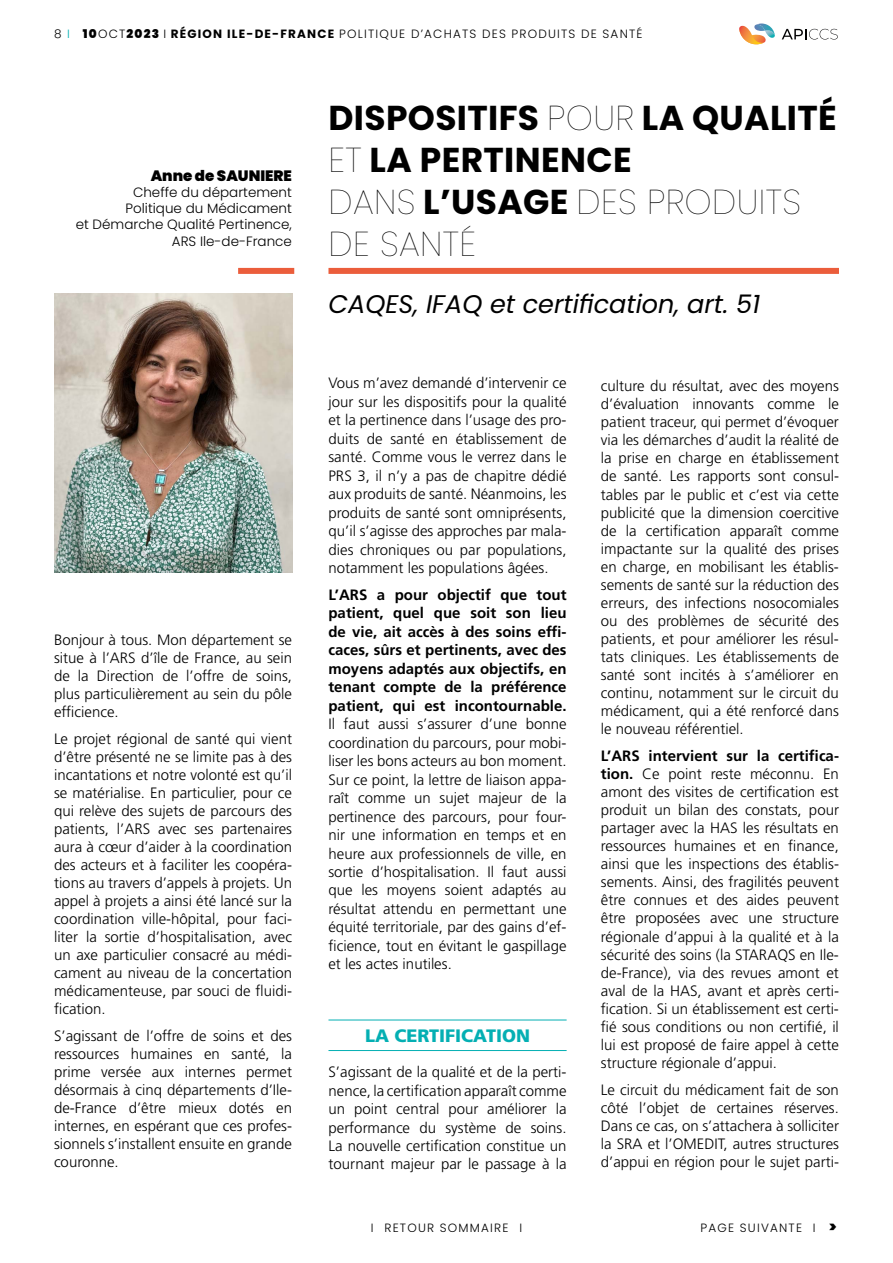
<style>
.page{position:relative;width:893px;height:1263px;background:#fff}
.page>*{position:absolute;margin:0;border:0;box-sizing:border-box;transform-origin:0 0}
.t1{font:700 34.5px/42px "Poppins";letter-spacing:.01em;color:#000}
.t2{font:italic 25.5px "Poppins";color:#000}
.t3{font:900 18px "Frutiger LT Std";color:#04afb3}
.t4{font:300 15px/18px "Frutiger LT Std";color:#000;text-align:justify}
.t5{font:700 15px/18.5px "Frutiger LT Std";color:#000;text-align:justify}
.t6{font:900 15px "Poppins";color:#000}
.t7{font:300 13.5px/16.2px "Poppins";color:#000;text-align:right}
.t8{font:300 12px "Poppins";letter-spacing:.1em;color:#000}
.s1{color:#04afb3}
.s2{font-weight:900}
.s3{font-weight:700}
.s4{font-weight:100}
.s5{font-weight:900;font-size:15px}
</style>
<div class="page">
<svg style="left:739px;top:25px;width:27px;height:20px"></svg>
<img style="left:755px;top:35px;width:20px;height:3px">
<img style="left:755px;top:24px;width:20px;height:11px">
<svg style="left:782px;top:29px;width:56px;height:11px"></svg>
<div style="left:238px;top:268px;width:56px;height:6px;background:#eb5d3b"></div>
<img style="left:54px;top:293px;width:238px;height:280px">
<hr style="left:328px;top:1020px;width:239px;height:1px;background:#04afb3">
<hr style="left:328px;top:1050px;width:239px;height:1px;background:#04afb3">
<div style="left:328px;top:268px;width:511px;height:6px;background:#eb5d3b"></div>
<p class="t8" style="left:54px;top:27px;width:590px">8 <span class="s1">I</span> <span class="s2">10</span>OCT<span class="s2">2023</span> I <span class="s3">RÉGION ILE-DE-FRANCE</span> POLITIQUE D’ACHATS DES PRODUITS DE SANTÉ</p>
<p class="t6" style="left:151px;top:167px;width:143px">Anne de SAUNIERE</p>
<p class="t7" style="left:76px;top:184px;width:218px">Cheffe du département<br>Politique du Médicament<br>et Démarche Qualité Pertinence,<br>ARS Ile-de-France</p>
<p class="t4" style="left:54px;top:631px;width:240px">Bonjour à tous. Mon département se situe à l’ARS d’île de France, au sein de la Direction de l’offre de soins, plus particulièrement au sein du pôle efficience.</p>
<p class="t4" style="left:54px;top:729px;width:240px">Le projet régional de santé qui vient d’être présenté ne se limite pas à des incantations et notre volonté est qu’il se matérialise. En particulier, pour ce qui relève des sujets de parcours des patients, l’ARS avec ses partenaires aura à cœur d’aider à la coordination des acteurs et à faciliter les coopéra&shy;tions au travers d’appels à projets. Un appel à projets a ainsi été lancé sur la coordination ville-hôpital, pour faci&shy;liter la sortie d’hospitalisation, avec un axe particulier consacré au médi&shy;cament au niveau de la concertation médicamenteuse, par souci de fluidi&shy;fication.</p>
<p class="t4" style="left:54px;top:1026px;width:240px">S’agissant de l’offre de soins et des ressources humaines en santé, la prime versée aux internes permet désormais à cinq départements d’Ile&shy;de-France d’être mieux dotés en internes, en espérant que ces profes&shy;sionnels s’installent ensuite en grande couronne.</p>
<h1 class="t1" style="left:328px;top:97px;width:510px">DISPOSITIFS <span class="s4">POUR</span> LA QUALITÉ<br><span class="s4">ET</span> LA PERTINENCE<br><span class="s4">DANS</span> L’USAGE <span class="s4">DES PRODUITS<br>DE SANTÉ</span></h1>
<h2 class="t2" style="left:328px;top:289px;width:433px">CAQES, IFAQ et certification, art. 51</h2>
<p class="t4" style="left:328px;top:374px;width:240px;line-height:18.5px">Vous m’avez demandé d’intervenir ce jour sur les dispositifs pour la qualité et la pertinence dans l’usage des pro&shy;duits de santé en établissement de santé. Comme vous le verrez dans le PRS 3, il n’y a pas de chapitre dédié aux produits de santé. Néanmoins, les produits de santé sont omniprésents, qu’il s’agisse des approches par mala&shy;dies chroniques ou par populations, notamment les populations âgées.</p>
<p class="t5" style="left:328px;top:586px;width:240px">L’ARS a pour objectif que tout patient, quel que soit son lieu de vie, ait accès à des soins effi&shy;caces, sûrs et pertinents, avec des moyens adaptés aux objectifs, en tenant compte de la préférence patient, qui est incontournable.</p>
<p class="t4" style="left:328px;top:715px;width:240px;line-height:18.5px">Il faut aussi s’assurer d’une bonne coordination du parcours, pour mobi&shy;liser les bons acteurs au bon moment.<br>Sur ce point, la lettre de liaison appa&shy;raît comme un sujet majeur de la pertinence des parcours, pour four&shy;nir une information en temps et en heure aux professionnels de ville, en sortie d’hospitalisation. Il faut aussi que les moyens soient adaptés au résultat attendu en permettant une équité territoriale, par des gains d’ef&shy;ficience, tout en évitant le gaspillage et les actes inutiles.</p>
<p class="t3" style="left:365px;top:1024px;width:167px">LA CERTIFICATION</p>
<p class="t4" style="left:328px;top:1063px;width:240px;line-height:18.5px">S’agissant de la qualité et de la perti&shy;nence, la certification apparaît comme un point central pour améliorer la performance du système de soins.<br>La nouvelle certification constitue un tournant majeur par le passage à la</p>
<p class="t4" style="left:601px;top:377px;width:240px">culture du résultat, avec des moyens d’évaluation innovants comme le patient traceur, qui permet d’évoquer via les démarches d’audit la réalité de la prise en charge en établissement de santé. Les rapports sont consul&shy;tables par le public et c’est via cette publicité que la dimension coercitive de la certification apparaît comme impactante sur la qualité des prises en charge, en mobilisant les établis&shy;sements de santé sur la réduction des erreurs, des infections nosocomiales ou des problèmes de sécurité des patients, et pour améliorer les résul&shy;tats cliniques. Les établissements de santé sont incités à s’améliorer en continu, notamment sur le circuit du médicament, qui a été renforcé dans le nouveau référentiel.</p>
<p class="t4" style="left:601px;top:747px;width:240px"><span class="s3">L’ARS intervient sur la certifica&shy;tion.</span> Ce point reste méconnu. En amont des visites de certification est produit un bilan des constats, pour partager avec la HAS les résultats en ressources humaines et en finance, ainsi que les inspections des établis&shy;sements. Ainsi, des fragilités peuvent être connues et des aides peuvent être proposées avec une structure régionale d’appui à la qualité et à la sécurité des soins (la STARAQS en Ile&shy;de-France), via des revues amont et aval de la HAS, avant et après certi&shy;fication. Si un établissement est certi&shy;fié sous conditions ou non certifié, il lui est proposé de faire appel à cette structure régionale d’appui.</p>
<p class="t4" style="left:601px;top:1080px;width:240px">Le circuit du médicament fait de son côté l’objet de certaines réserves.<br>Dans ce cas, on s’attachera à solliciter la SRA et l’OMEDIT, autres structures d’appui en région pour le sujet parti-</p>
<p class="t8" style="left:371px;top:1221px;width:153px">I RETOUR SOMMAIRE I</p>
<p class="t8" style="left:701px;top:1221px;width:137px">PAGE SUIVANTE I <span class="s5">&gt;</span></p>
</div>
